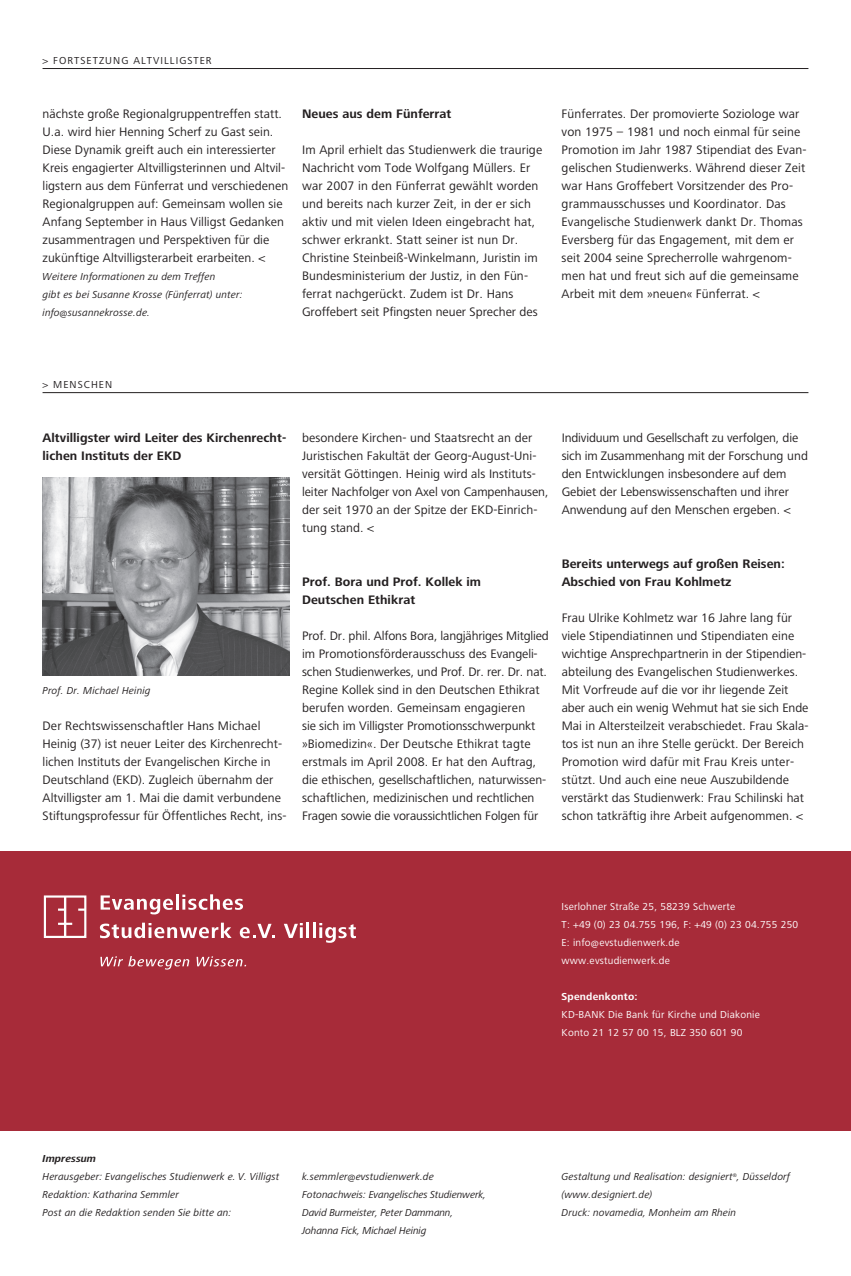
<style>
.page{position:relative;width:851px;height:1276px;background:#fff}
.page>*{position:absolute;margin:0;border:0;box-sizing:border-box;transform-origin:0 0}
.t1{font:12.75px/18px "Frutiger Next LT";letter-spacing:.005em;color:#231f20}
.t2{font:700 12.75px/18px "Frutiger Next LT";letter-spacing:.005em;color:#231f20}
.t3{font:italic 10.5px/18px "Frutiger Next LT";letter-spacing:.005em;color:#231f20}
.t4{font:10.5px/18px "Frutiger Next LT";letter-spacing:.02em;color:#fff}
.t5{font:italic 10.5px/18px "Frutiger Next LT";letter-spacing:-.015em;color:#231f20}
.t6{font:10.5px "Frutiger Next LT";letter-spacing:.1em;color:#231f20}
.t7{font:700 10.5px "Frutiger Next LT";letter-spacing:.02em;color:#fff}
.t8{font:italic 700 10.5px "Frutiger Next LT";letter-spacing:.005em;color:#231f20}
</style>
<div class="page">
<div style="left:0;top:850px;width:850px;height:280px;background:#a72b39"></div>
<svg style="left:101px;top:895px;width:72px;height:19px"></svg>
<hr style="left:176px;top:894px;width:3px;height:15px;background:#fff">
<svg style="left:182px;top:894px;width:61px;height:16px"></svg>
<svg style="left:100px;top:922px;width:131px;height:16px"></svg>
<svg style="left:240px;top:924px;width:34px;height:14px"></svg>
<svg style="left:284px;top:923px;width:19px;height:15px"></svg>
<hr style="left:306px;top:922px;width:3px;height:16px;background:#fff">
<hr style="left:313px;top:922px;width:3px;height:16px;background:#fff">
<svg style="left:319px;top:923px;width:37px;height:20px"></svg>
<svg style="left:100px;top:956px;width:89px;height:13px"></svg>
<svg style="left:196px;top:956px;width:50px;height:10px"></svg>
<div style="left:44px;top:895px;width:42px;height:43px;border:2px solid #fff"></div>
<hr style="left:64px;top:896px;width:2px;height:41px;background:#fff">
<hr style="left:58px;top:922px;width:14px;height:3px;background:#fff">
<svg style="left:58px;top:908px;width:6px;height:2px"></svg>
<svg style="left:78px;top:908px;width:7px;height:2px"></svg>
<hr style="left:43px;top:392px;width:765px;height:1px;background:#231f20">
<hr style="left:43px;top:68px;width:765px;height:1px;background:#231f20">
<img style="left:43px;top:478px;width:246px;height:198px">
<p class="t6" style="left:43px;top:54px;width:25px">&gt; Fortsetzung</p>
<p class="t6" style="left:133px;top:54px;width:50px">Altvi lligster</p>
<p class="t1" style="left:43px;top:105px;width:247px">nächste große Regionalgruppentreffen statt.<br>U.a. wird hier Henning Scherf zu Gast sein.<br>Diese Dynamik greift auch ein interessierter Kreis engagierter Altvilligsterinnen und Altvil&shy;ligstern aus dem Fünferrat und verschiedenen Regionalgruppen auf: Gemeinsam wollen sie Anfang September in Haus Villigst Gedanken zusammentragen und Perspektiven für die zukünftige Altvilligsterarbeit erarbeiten. &lt;</p>
<p class="t3" style="left:43px;top:267px;width:201px">Weitere Informationen zu dem Treffen<br>gibt es bei Susanne Krosse (Fünferrat) unter: info@susannekrosse.de.</p>
<p class="t2" style="left:302px;top:105px;width:151px">Neues aus dem Fünferrat</p>
<p class="t1" style="left:302px;top:141px;width:242px">Im April erhielt das Studienwerk die traurige Nachricht vom Tode Wolfgang Müllers. Er war 2007 in den Fünferrat gewählt worden und bereits nach kurzer Zeit, in der er sich aktiv und mit vielen Ideen eingebracht hat, schwer erkrankt. Statt seiner ist nun Dr.<br>Christine Steinbeiß-Winkelmann, Juristin im Bundesministerium der Justiz, in den Fün&shy;ferrat nachgerückt. Zudem ist Dr. Hans Groffebert seit Pfingsten neuer Sprecher des</p>
<p class="t1" style="left:561px;top:105px;width:246px">Fünferrates. Der promovierte Soziologe war von 1975 – 1981 und noch einmal für seine Promotion im Jahr 1987 Stipendiat des Evan&shy;gelischen Studienwerks. Während dieser Zeit war Hans Groffebert Vorsitzender des Pro&shy;grammausschusses und Koordinator. Das Evangelische Studienwerk dankt Dr. Thomas Eversberg für das Engagement, mit dem er seit 2004 seine Sprecherrolle wahrgenom&shy;men hat und freut sich auf die gemeinsame Arbeit mit dem »neuen« Fünferrat. &lt;</p>
<p class="t6" style="left:43px;top:378px;width:29px">&gt; Menschen</p>
<p class="t2" style="left:43px;top:429px;width:245px">Altvilligster wird Leiter des Kirchenrecht&shy;lichen Instituts der EKD</p>
<p class="t3" style="left:43px;top:681px;width:109px">Prof. Dr. Michael Heinig</p>
<p class="t1" style="left:43px;top:717px;width:245px">Der Rechtswissenschaftler Hans Michael Heinig (37) ist neuer Leiter des Kirchenrecht&shy;lichen Instituts der Evangelischen Kirche in Deutschland (EKD). Zugleich übernahm der Altvilligster am 1. Mai die damit verbundene Stiftungsprofessur für Öffentliches Recht, ins-</p>
<p class="t1" style="left:302px;top:429px;width:248px">besondere Kirchen- und Staatsrecht an der Juristischen Fakultät der Georg-August-Uni&shy;versität Göttingen. Heinig wird als Instituts&shy;leiter Nachfolger von Axel von Campenhausen, der seit 1970 an der Spitze der EKD-Einrich&shy;tung stand. &lt;</p>
<p class="t2" style="left:302px;top:573px;width:180px">Prof. Bora und Prof. Kollek im<br>Deutschen Ethikrat</p>
<p class="t1" style="left:302px;top:627px;width:248px">Prof. Dr. phil. Alfons Bora, langjähriges Mitglied im Promotionsförderausschuss des Evangeli&shy;schen Studienwerkes, und Prof. Dr. rer. Dr. nat.<br>Regine Kollek sind in den Deutschen Ethikrat berufen worden. Gemeinsam engagieren<br>sie sich im Villigster Promotionsschwerpunkt »Biomedizin«. Der Deutsche Ethikrat tagte erstmals im April 2008. Er hat den Auftrag, die ethischen, gesellschaftlichen, naturwissen&shy;schaftlichen, medizinischen und rechtlichen Fragen sowie die voraussichtlichen Folgen für</p>
<p class="t1" style="left:561px;top:429px;width:248px">Individuum und Gesellschaft zu verfolgen, die sich im Zusammenhang mit der Forschung und den Entwicklungen insbesondere auf dem Gebiet der Lebenswissenschaften und ihrer Anwendung auf den Menschen ergeben. &lt;</p>
<p class="t2" style="left:561px;top:555px;width:225px">Bereits unterwegs auf großen Reisen:<br>Abschied von Frau Kohlmetz</p>
<p class="t1" style="left:561px;top:609px;width:248px">Frau Ulrike Kohlmetz war 16 Jahre lang für viele Stipendiatinnen und Stipendiaten eine wichtige Ansprechpartnerin in der Stipendien&shy;abteilung des Evangelischen Studienwerkes.<br>Mit Vorfreude auf die vor ihr liegende Zeit aber auch ein wenig Wehmut hat sie sich Ende Mai in Altersteilzeit verabschiedet. Frau Skala&shy;tos ist nun an ihre Stelle gerückt. Der Bereich Promotion wird dafür mit Frau Kreis unter&shy;stützt. Und auch eine neue Auszubildende verstärkt das Studienwerk: Frau Schilinski hat schon tatkräftig ihre Arbeit aufgenommen. &lt;</p>
<p class="t4" style="left:561px;top:897px;width:238px">Iserlohner Straße 25, 58239 Schwerte<br>T: +49 (0) 23 04.755 196, F: +49 (0) 23 04.755 250<br>E: info@evstudienwerk.de<br>www.evstudienwerk.de</p>
<p class="t7" style="left:561px;top:990px;width:77px">Spendenkonto:</p>
<p class="t4" style="left:561px;top:1005px;width:200px">KD-BANK Die Bank für Kirche und Diakonie<br>Konto 21 12 57 00 15, BLZ 350 601 90</p>
<p class="t8" style="left:43px;top:1152px;width:55px">Impressum</p>
<p class="t3" style="left:43px;top:1167px;width:238px">Herausgeber: Evangelisches Studienwerk e. V. Villigst<br>Redaktion: Katharina Semmler<br>Post an die Redaktion senden Sie bitte an:</p>
<p class="t5" style="left:302px;top:1167px;width:185px">k.semmler@evstudienwerk.de Fotonachweis: Evangelisches Studienwerk, David Burmeister, Peter Dammann, Johanna Fick, Michael Heinig</p>
<p class="t3" style="left:561px;top:1167px;width:230px">Gestaltung und Realisation: designiert<sup>®</sup>, Düsseldorf (www.designiert.de)<br>Druck: novamedia, Monheim am Rhein</p>
</div>
